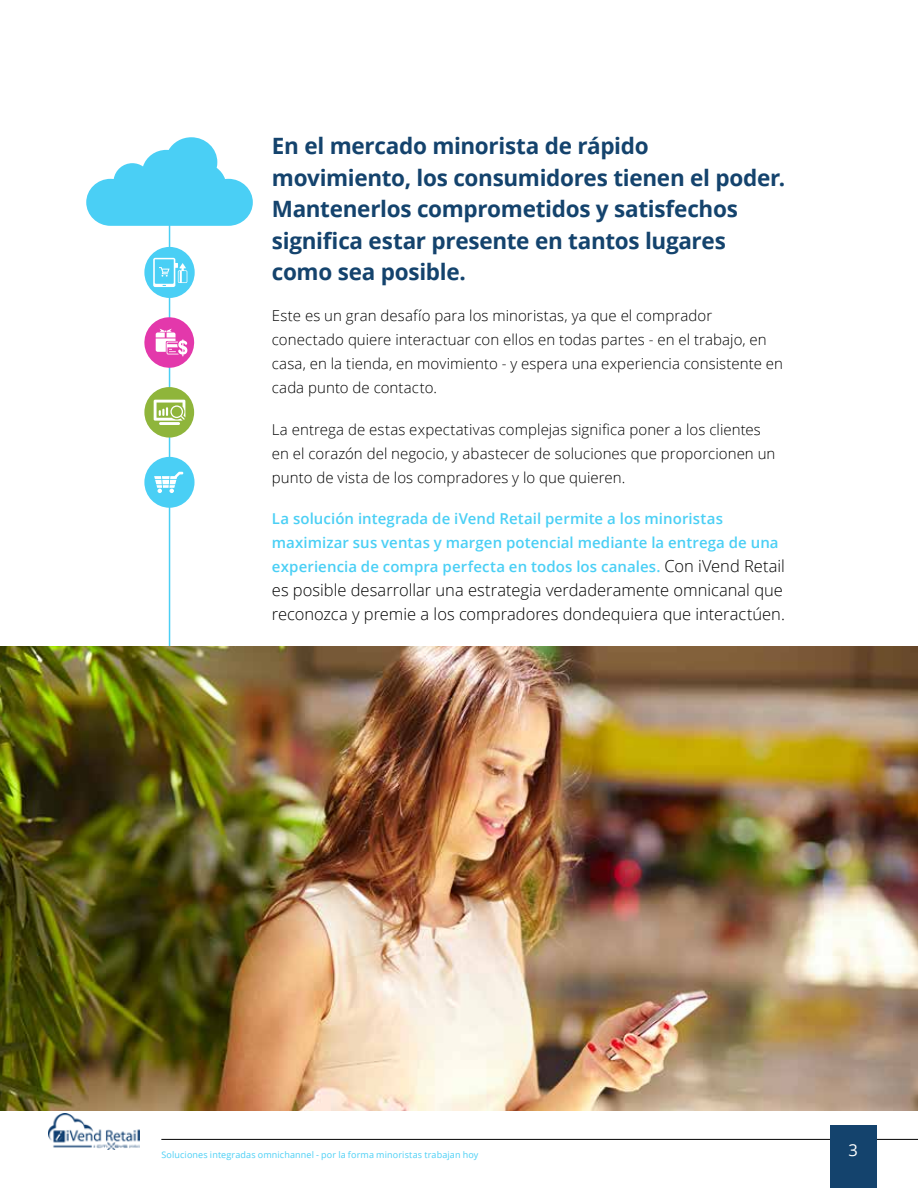
<style>
.page{position:relative;width:918px;height:1188px;background:#fff}
.page>*{position:absolute;margin:0;border:0;box-sizing:border-box;transform-origin:0 0}
.t1{font:700 22.5px/31.5px "Open Sans";letter-spacing:-.015em;color:#14436d}
.t2{font:300 16.5px/24px "Open Sans";color:#000}
.t3{font:16.5px "Open Sans";color:#fff}
.t4{font:300 15px/24px "Open Sans";letter-spacing:.005em;color:#000}
.t5{font:600 15px/24px "Open Sans";letter-spacing:.005em;color:#4acff5}
.t6{font:9px "Open Sans";letter-spacing:.015em;color:#4acff5}
.s1{font-weight:300;font-size:16.5px;color:#000}
</style>
<div class="page">
<hr style="left:169px;top:182px;width:1px;height:929px;background:#4acff5">
<img style="left:0;top:646px;width:918px;height:465px">
<svg style="left:86px;top:137px;width:167px;height:89px"></svg>
<div style="left:144px;top:247px;width:51px;height:51px;background:#4acff5;border-radius:50%"></div>
<div style="left:144px;top:387px;width:50px;height:51px;background:#8fb53b;border-radius:50%"></div>
<div style="left:144px;top:457px;width:51px;height:51px;background:#4acff5;border-radius:50%"></div>
<svg style="left:154px;top:472px;width:30px;height:21px"></svg>
<svg style="left:153px;top:258px;width:34px;height:29px"></svg>
<svg style="left:144px;top:316px;width:51px;height:53px"></svg>
<hr style="left:159px;top:422px;width:21px;height:3px;background:#fff">
<svg style="left:154px;top:400px;width:31px;height:21px"></svg>
<hr style="left:161px;top:1139px;width:757px;height:1px;background:#000">
<div style="left:830px;top:1125px;width:46px;height:63px;background:#14436d"></div>
<img style="left:49px;top:1114px;width:91px;height:36px">
<h1 class="t1" style="left:272px;top:130px;width:515px">En el mercado minorista de rápido movimiento, los consumidores tienen el poder.<br>Mantenerlos comprometidos y satisfechos significa estar presente en tantos lugares como sea posible.</h1>
<p class="t4" style="left:272px;top:304px;width:513px">Este es un gran desafío para los minoristas, ya que el comprador conectado quiere interactuar con ellos en todas partes - en el trabajo, en casa, en la tienda, en movimiento - y espera una experiencia consistente en cada punto de contacto.</p>
<p class="t4" style="left:272px;top:417px;width:505px">La entrega de estas expectativas complejas significa poner a los clientes en el corazón del negocio, y abastecer de soluciones que proporcionen un punto de vista de los compradores y lo que quieren.</p>
<p class="t5" style="left:272px;top:506px;width:515px">La solución integrada de iVend Retail permite a los minoristas maximizar sus ventas y margen potencial mediante la entrega de una experiencia de compra perfecta en todos los canales. <span class="s1">Con iVend Retail</span></p>
<p class="t2" style="left:272px;top:577px;width:515px">es posible desarrollar una estrategia verdaderamente omnicanal que reconozca y premie a los compradores dondequiera que interactúen.</p>
<p class="t6" style="left:161px;top:1148px;width:319px">Soluciones integradas omnichannel - por la forma minoristas trabajan hoy</p>
<p class="t3" style="left:849px;top:1139px;width:11px">3</p>
</div>
